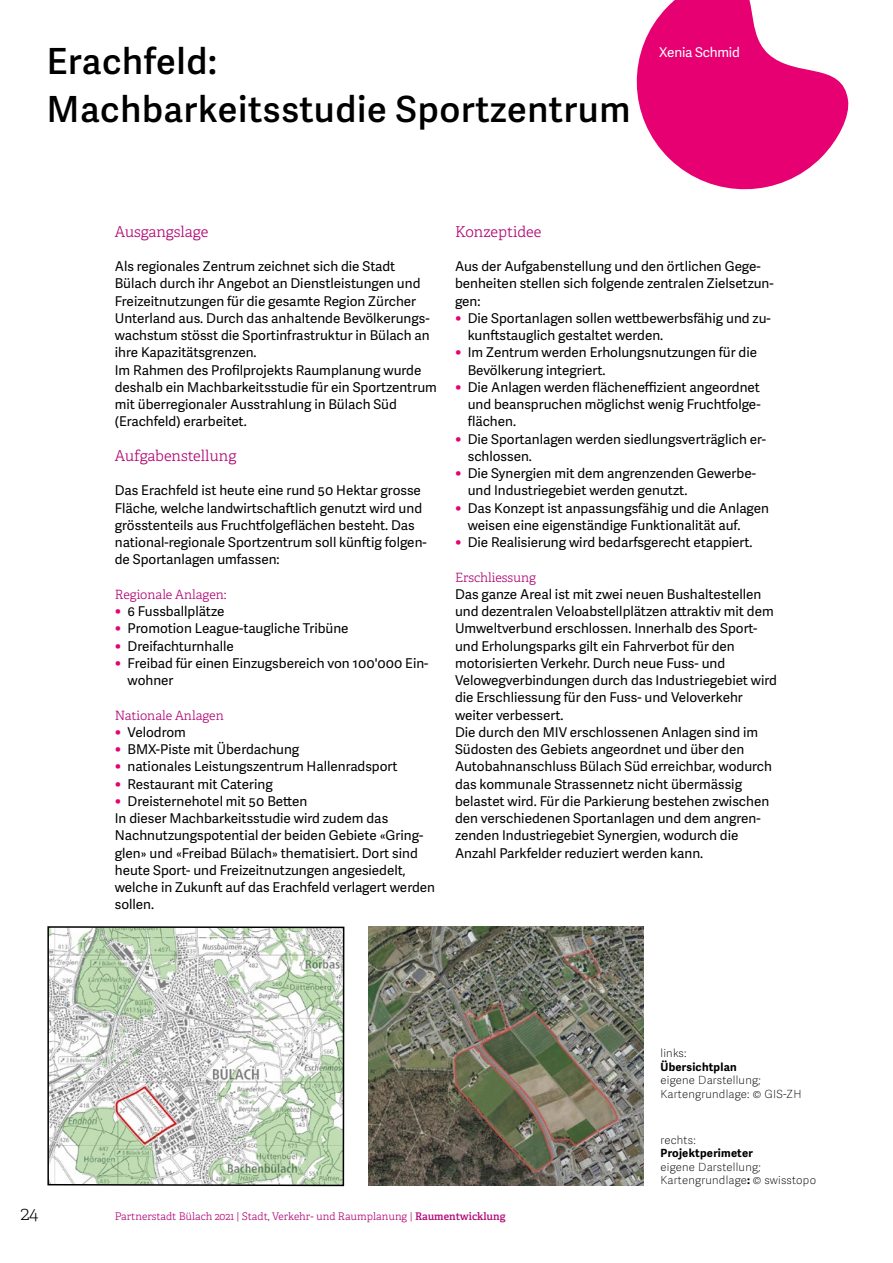
<style>
.page{position:relative;width:893px;height:1263px;background:#fff}
.page>*{position:absolute;margin:0;border:0;box-sizing:border-box;transform-origin:0 0}
.t1{font:600 36px/48px "Adelle Sans";letter-spacing:.02em;color:#000}
.t2{font:19.5px "Adelle PE Th";color:#000}
.t3{font:15px "Adelle PE Lt";color:#b20776}
.t4{font:13.5px/17.2px "Adelle Sans";color:#000}
.t5{font:13.5px "Adelle Sans";letter-spacing:-.015em;color:#fff}
.t6{font:12.75px "Adelle PE Lt";color:#b20776}
.t7{font:100 11.25px/13.5px "Adelle Sans";letter-spacing:.02em;color:#000}
.t8{font:700 11.25px "Adelle Sans";letter-spacing:.02em;color:#000}
.t9{font:10.5px "Adelle PE Lt";color:#b20776}
.s1{font-size:16.5px;color:#e60071}
.s2{font-weight:700}
.s3{font-family:"Adelle PE Sb"}
</style>
<div class="page">
<svg style="left:47px;top:926px;width:298px;height:261px"></svg>
<img style="left:369px;top:926px;width:274px;height:259px">
<svg style="left:636px;top:0;width:213px;height:190px"></svg>
<h1 class="t1" style="left:47px;top:36px;width:585px">Erachfeld:<br>Machbarkeitsstudie Sportzentrum</h1>
<p class="t5" style="left:659px;top:43px;width:82px">Xenia Schmid</p>
<p class="t3" style="left:115px;top:221px;width:95px">Ausgangslage</p>
<p class="t4" style="left:115px;top:257px;width:324px">Als regionales Zentrum zeichnet sich die Stadt Bülach durch ihr Angebot an Dienstleistungen und Freizeitnutzungen für die gesamte Region Zürcher Unterland aus. Durch das anhaltende Bevölkerungs&shy;wachstum stösst die Sportinfrastruktur in Bülach an ihre Kapazitätsgrenzen.<br>Im Rahmen des Profilprojekts Raumplanung wurde deshalb ein Machbarkeitsstudie für ein Sportzentrum mit überregionaler Ausstrahlung in Bülach Süd (Erachfeld) erarbeitet.</p>
<p class="t3" style="left:115px;top:445px;width:123px">Aufgabenstellung</p>
<p class="t4" style="left:115px;top:481px;width:313px">Das Erachfeld ist heute eine rund 50 Hektar grosse Fläche, welche landwirtschaftlich genutzt wird und grösstenteils aus Fruchtfolgeflächen besteht. Das national-regionale Sportzentrum soll künftig folgen&shy;de Sportanlagen umfassen:</p>
<p class="t6" style="left:115px;top:585px;width:113px">Regionale Anlagen:</p>
<p class="t4" style="left:115px;top:602px;width:111px"><span class="s1">•</span> 6 Fussballplätze</p>
<p class="t4" style="left:115px;top:619px;width:235px"><span class="s1">•</span> Promotion League-taugliche Tribüne</p>
<p class="t4" style="left:115px;top:637px;width:120px"><span class="s1">•</span> Dreifachturnhalle</p>
<p class="t4" style="left:128px;top:654px;width:302px;text-indent:-13px"><span class="s1">•</span> Freibad für einen Einzugsbereich von 100'000 Ein&shy;wohner</p>
<p class="t6" style="left:115px;top:706px;width:110px">Nationale Anlagen</p>
<p class="t4" style="left:115px;top:723px;width:73px"><span class="s1">•</span> Velodrom</p>
<p class="t4" style="left:115px;top:740px;width:186px"><span class="s1">•</span> BMX-Piste mit Überdachung</p>
<p class="t4" style="left:115px;top:757px;width:284px"><span class="s1">•</span> nationales Leistungszentrum Hallenradsport</p>
<p class="t4" style="left:115px;top:775px;width:159px"><span class="s1">•</span> Restaurant mit Catering</p>
<p class="t4" style="left:115px;top:792px;width:322px"><span class="s1">•</span> Dreisternehotel mit 50 Betten<br>In dieser Machbarkeitsstudie wird zudem das Nachnutzungspotential der beiden Gebiete «Gring&shy;glen» und «Freibad Bülach» thematisiert. Dort sind heute Sport- und Freizeitnutzungen angesiedelt, welche in Zukunft auf das Erachfeld verlagert werden sollen.</p>
<p class="t3" style="left:455px;top:221px;width:88px">Konzeptidee</p>
<p class="t4" style="left:455px;top:257px;width:320px">Aus der Aufgabenstellung und den örtlichen Gege&shy;benheiten stellen sich folgende zentralen Zielsetzun&shy;gen:</p>
<p class="t4" style="left:468px;top:309px;width:304px;text-indent:-13px"><span class="s1">•</span> Die Sportanlagen sollen wettbewerbsfähig und zu&shy;kunftstauglich gestaltet werden.</p>
<p class="t4" style="left:468px;top:343px;width:291px;text-indent:-13px"><span class="s1">•</span> Im Zentrum werden Erholungsnutzungen für die<br>Bevölkerung integriert.</p>
<p class="t4" style="left:468px;top:378px;width:294px;text-align:justify;text-indent:-13px"><span class="s1">•</span> Die Anlagen werden flächeneffizient angeordnet und beanspruchen möglichst wenig Fruchtfolge&shy;flächen.</p>
<p class="t4" style="left:468px;top:430px;width:300px;text-indent:-13px"><span class="s1">•</span> Die Sportanlagen werden siedlungsverträglich er&shy;schlossen.</p>
<p class="t4" style="left:468px;top:464px;width:290px;text-indent:-13px"><span class="s1">•</span> Die Synergien mit dem angrenzenden Gewerbe&shy;und Industriegebiet werden genutzt.</p>
<p class="t4" style="left:468px;top:499px;width:303px;text-indent:-13px"><span class="s1">•</span> Das Konzept ist anpassungsfähig und die Anlagen weisen eine eigenständige Funktionalität auf.</p>
<p class="t4" style="left:455px;top:533px;width:299px"><span class="s1">•</span> Die Realisierung wird bedarfsgerecht etappiert.</p>
<p class="t6" style="left:455px;top:568px;width:83px">Erschliessung</p>
<p class="t4" style="left:455px;top:585px;width:324px">Das ganze Areal ist mit zwei neuen Bushaltestellen und dezentralen Veloabstellplätzen attraktiv mit dem Umweltverbund erschlossen. Innerhalb des Sport&shy;und Erholungsparks gilt ein Fahrverbot für den motorisierten Verkehr. Durch neue Fuss- und Velowegverbindungen durch das Industriegebiet wird die Erschliessung für den Fuss- und Veloverkehr weiter verbessert.<br>Die durch den MIV erschlossenen Anlagen sind im Südosten des Gebiets angeordnet und über den Autobahnanschluss Bülach Süd erreichbar, wodurch das kommunale Strassennetz nicht übermässig belastet wird. Für die Parkierung bestehen zwischen den verschiedenen Sportanlagen und dem angren&shy;zenden Industriegebiet Synergien, wodurch die Anzahl Parkfelder reduziert werden kann.</p>
<p class="t7" style="left:660px;top:1046px;width:28px">links:</p>
<p class="t8" style="left:660px;top:1059px;width:78px">Übersichtplan</p>
<p class="t7" style="left:660px;top:1073px;width:142px">eigene Darstellung;<br>Kartengrundlage: © GIS-ZH</p>
<p class="t7" style="left:660px;top:1132px;width:37px">rechts:</p>
<p class="t8" style="left:660px;top:1145px;width:94px">Projektperimeter</p>
<p class="t7" style="left:660px;top:1159px;width:157px">eigene Darstellung;<br>Kartengrundlage<span class="s2">:</span> © swisstopo</p>
<h2 class="t2" style="left:21px;top:1199px;width:19px">24</h2>
<p class="t9" style="left:115px;top:1209px;width:392px">Partnerstadt Bülach 2021 | Stadt, Verkehr- und Raumplanung | <span class="s3">Raumentwicklung</span></p>
</div>
